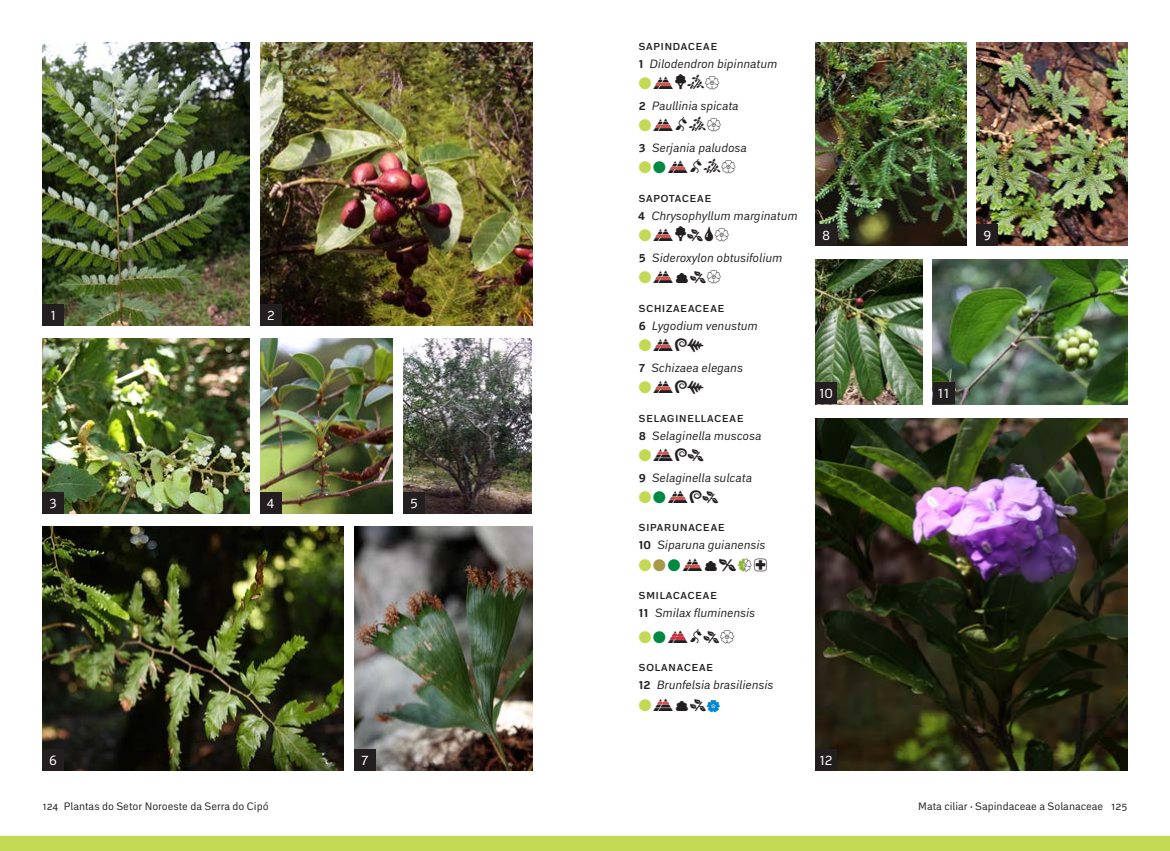
<style>
.page{position:relative;width:1170px;height:851px;background:#fff}
.page>*{position:absolute;margin:0;border:0;box-sizing:border-box;transform-origin:0 0}
.Pic_ref_number{font:13.75px "Embarcadero MVB Pro";color:#fff}
.Taxa_name{font:italic 11.88px "Embarcadero MVB Pro";color:#231f20}
.Family{font:500 11.88px "Embarcadero MVB Pro";letter-spacing:.02em;color:#231f20}
.t1{font:10.62px "Embarcadero MVB Pro";color:#231f20}
.s1{font-weight:700;font-style:normal}
</style>
<div class="page">
<img style="left:815px;top:418px;width:312px;height:352px">
<div style="left:815px;top:749px;width:21px;height:21px;background:#231f20"></div>
<img style="left:932px;top:260px;width:195px;height:144px">
<div style="left:932px;top:383px;width:22px;height:21px;background:#231f20"></div>
<img style="left:815px;top:260px;width:107px;height:144px">
<div style="left:815px;top:383px;width:21px;height:21px;background:#231f20"></div>
<img style="left:976px;top:43px;width:151px;height:203px">
<div style="left:976px;top:225px;width:21px;height:21px;background:#231f20"></div>
<img style="left:815px;top:43px;width:151px;height:203px">
<div style="left:815px;top:225px;width:21px;height:21px;background:#231f20"></div>
<img style="left:354px;top:526px;width:178px;height:244px">
<div style="left:354px;top:749px;width:21px;height:21px;background:#231f20"></div>
<img style="left:43px;top:526px;width:300px;height:244px">
<div style="left:43px;top:749px;width:21px;height:21px;background:#231f20"></div>
<img style="left:403px;top:338px;width:128px;height:175px">
<div style="left:403px;top:492px;width:21px;height:21px;background:#231f20"></div>
<img style="left:260px;top:338px;width:132px;height:175px">
<div style="left:260px;top:492px;width:21px;height:21px;background:#231f20"></div>
<img style="left:43px;top:338px;width:206px;height:175px">
<div style="left:43px;top:492px;width:21px;height:21px;background:#231f20"></div>
<img style="left:260px;top:43px;width:272px;height:282px">
<div style="left:260px;top:304px;width:21px;height:21px;background:#231f20"></div>
<img style="left:43px;top:43px;width:206px;height:282px">
<div style="left:43px;top:304px;width:21px;height:21px;background:#231f20"></div>
<div style="left:0;top:835px;width:1169px;height:15px;background:#c3d953"></div>
<p class="Pic_ref_number" style="left:50px;top:305px;width:7px">1</p>
<p class="Pic_ref_number" style="left:267px;top:305px;width:9px">2</p>
<p class="Pic_ref_number" style="left:49px;top:493px;width:9px">3</p>
<p class="Pic_ref_number" style="left:267px;top:493px;width:9px">4</p>
<p class="Pic_ref_number" style="left:410px;top:493px;width:9px">5</p>
<p class="Pic_ref_number" style="left:49px;top:750px;width:9px">6</p>
<p class="Pic_ref_number" style="left:361px;top:750px;width:8px">7</p>
<p class="Family" style="left:638px;top:37px;width:78px">SAPINDACEAE</p>
<p class="Taxa_name" style="left:638px;top:55px;width:140px"><span class="s1">1</span> Dilodendron bipinnatum</p>
<p class="Taxa_name" style="left:638px;top:97px;width:101px"><span class="s1">2</span> Paullinia spicata</p>
<p class="Taxa_name" style="left:639px;top:139px;width:109px"><span class="s1">3</span> Serjania paludosa</p>
<p class="Family" style="left:638px;top:189px;width:72px">SAPOTACEAE</p>
<p class="Taxa_name" style="left:638px;top:207px;width:161px"><span class="s1">4</span> Chrysophyllum marginatum</p>
<p class="Taxa_name" style="left:639px;top:249px;width:145px"><span class="s1">5</span> Sideroxylon obtusifolium</p>
<p class="Family" style="left:638px;top:299px;width:86px">SCHIZAEACEAE</p>
<p class="Taxa_name" style="left:638px;top:317px;width:121px"><span class="s1">6</span> Lygodium venustum</p>
<p class="Taxa_name" style="left:638px;top:359px;width:106px"><span class="s1">7</span> Schizaea elegans</p>
<p class="Family" style="left:638px;top:409px;width:105px">SE LAGINE LLACEAE</p>
<p class="Taxa_name" style="left:638px;top:427px;width:124px"><span class="s1">8</span> Selaginella muscosa</p>
<p class="Taxa_name" style="left:638px;top:469px;width:115px"><span class="s1">9</span> Selaginella sulcata</p>
<p class="Family" style="left:638px;top:518px;width:86px">SIPARUNACEAE</p>
<p class="Taxa_name" style="left:638px;top:537px;width:128px"><span class="s1">10</span> Siparuna guianensis</p>
<p class="Family" style="left:638px;top:586px;width:78px">SMILACACEAE</p>
<p class="Taxa_name" style="left:638px;top:604px;width:118px"><span class="s1">11</span> Smilax fluminensis</p>
<p class="Family" style="left:638px;top:658px;width:74px">SOLANACEAE</p>
<p class="Taxa_name" style="left:638px;top:676px;width:136px"><span class="s1">12</span> Brunfelsia brasiliensis</p>
<p class="Pic_ref_number" style="left:822px;top:226px;width:10px">8</p>
<p class="Pic_ref_number" style="left:983px;top:226px;width:9px">9</p>
<p class="Pic_ref_number" style="left:819px;top:384px;width:16px">10</p>
<p class="Pic_ref_number" style="left:937px;top:384px;width:13px">11</p>
<p class="Pic_ref_number" style="left:819px;top:750px;width:15px">12</p>
<p class="t1" style="left:43px;top:798px;width:227px">124 Plantas do Setor Noroeste da Serra do Cipó</p>
<p class="t1" style="left:918px;top:798px;width:211px">Mata ciliar · Sapindaceae a Solanaceae 125</p>
</div>
